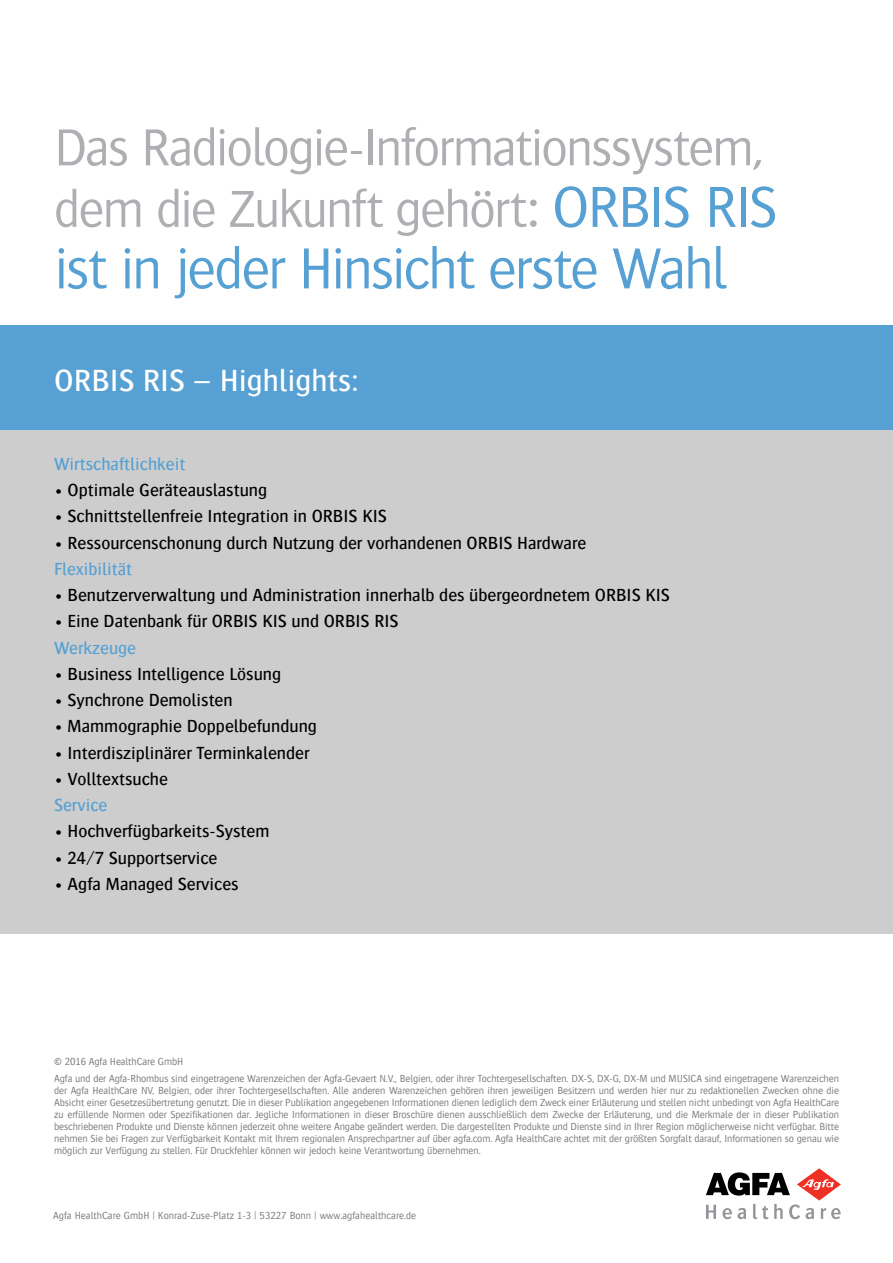
<style>
.page{position:relative;width:893px;height:1263px;background:#fff}
.page>*{position:absolute;margin:0;border:0;box-sizing:border-box;transform-origin:0 0}
.t1{font:300 60px "Bosis For Agfa";letter-spacing:-.04em;color:#56a0d3}
.t2{font:300 54px/61.5px "Bosis For Agfa";letter-spacing:-.035em;color:#adafb2}
.t3{font:500 31.5px "Bosis For Agfa";color:#fff}
.t4{font:500 18px "Bosis For Agfa";color:#000}
.t5{font:500 18px "Bosis For Agfa";color:#56a0d3}
.t6{font:300 10.5px/12px "Bosis For Agfa";letter-spacing:-.01em;color:#77787b}
.s1{font-size:60px}
.s2{font-size:60px;color:#56a0d3}
</style>
<div class="page">
<div style="left:0;top:426px;width:893px;height:507px;background:#cdcdcd"></div>
<svg style="left:706px;top:1168px;width:135px;height:51px"></svg>
<div style="left:0;top:325px;width:893px;height:104px;background:#56a0d3"></div>
<h2 class="t2" style="left:54px;top:116px;width:726px">Das Radiologie-Informationssystem, dem die Zukunft gehört<span class="s1">:</span> <span class="s2">ORBIS RIS</span></h2>
<h1 class="t1" style="left:54px;top:237px;width:675px">ist in jeder Hinsicht erste Wahl</h1>
<h3 class="t3" style="left:54px;top:364px;width:306px">ORBIS RIS – Highlights:</h3>
<h3 class="t5" style="left:54px;top:454px;width:133px">Wirtschaftlichkeit</h3>
<h3 class="t4" style="left:54px;top:481px;width:215px">• Optimale Geräteauslastung</h3>
<h3 class="t4" style="left:54px;top:507px;width:334px">• Schnittstellenfreie Integration in ORBIS KIS</h3>
<h3 class="t4" style="left:54px;top:533px;width:534px">• Ressourcenschonung durch Nutzung der vorhandenen ORBIS Hardware</h3>
<h3 class="t5" style="left:54px;top:559px;width:80px">Flexibilität</h3>
<h3 class="t4" style="left:54px;top:586px;width:618px">• Benutzerverwaltung und Administration innerhalb des übergeordnetem ORBIS KIS</h3>
<h3 class="t4" style="left:54px;top:612px;width:346px">• Eine Datenbank für ORBIS KIS und ORBIS RIS</h3>
<h3 class="t5" style="left:54px;top:638px;width:84px">Werkzeuge</h3>
<h3 class="t4" style="left:54px;top:664px;width:229px">• Business Intelligence Lösung</h3>
<h3 class="t4" style="left:54px;top:690px;width:180px">• Synchrone Demolisten</h3>
<h3 class="t4" style="left:54px;top:717px;width:264px">• Mammographie Doppelbefundung</h3>
<h3 class="t4" style="left:54px;top:743px;width:257px">• Interdisziplinärer Terminkalender</h3>
<h3 class="t4" style="left:54px;top:769px;width:116px">• Volltextsuche</h3>
<h3 class="t5" style="left:54px;top:795px;width:55px">Service</h3>
<h3 class="t4" style="left:54px;top:822px;width:217px">• Hochverfügbarkeits-System</h3>
<h3 class="t4" style="left:54px;top:848px;width:165px">• 24/7 Supportservice</h3>
<h3 class="t4" style="left:54px;top:874px;width:186px">• Agfa Managed Services</h3>
<p class="t6" style="left:54px;top:1054px;width:786px;line-height:16.5px">© 2016 Agfa HealthCare GmbH<br>Agfa und der Agfa-Rhombus sind eingetragene Warenzeichen der Agfa-Gevaert N.V., Belgien, oder ihrer Tochtergesellschaften. DX-S, DX-G, DX-M und MUSICA sind eingetragene Warenzeichen</p>
<p class="t6" style="left:54px;top:1084px;width:786px;text-align:justify">der Agfa HealthCare NV, Belgien, oder ihrer Tochtergesellschaften. Alle anderen Warenzeichen gehören ihren jeweiligen Besitzern und werden hier nur zu redaktionellen Zwecken ohne die Absicht einer Gesetzesübertretung genutzt. Die in dieser Publikation angegebenen Informationen dienen lediglich dem Zweck einer Erläuterung und stellen nicht unbedingt von Agfa HealthCare zu erfüllende Normen oder Spezifikationen dar. Jegliche Informationen in dieser Broschüre dienen ausschließlich dem Zwecke der Erläuterung, und die Merkmale der in dieser Publikation beschriebenen Produkte und Dienste können jederzeit ohne weitere Angabe geändert werden. Die dargestellten Produkte und Dienste sind in Ihrer Region möglicherweise nicht verfügbar. Bitte nehmen Sie bei Fragen zur Verfügbarkeit Kontakt mit Ihrem regionalen Ansprechpartner auf über agfa.com. Agfa HealthCare achtet mit der größten Sorgfalt darauf, Informationen so genau wie möglich zur Verfügung zu stellen. Für Druckfehler können wir jedoch keine Verantwortung übernehmen.</p>
<p class="t6" style="left:53px;top:1209px;width:365px">Agfa HealthCare GmbH | Konrad-Zuse-Platz 1-3 | 53227 Bonn | www.agfahealthcare.de</p>
</div>
